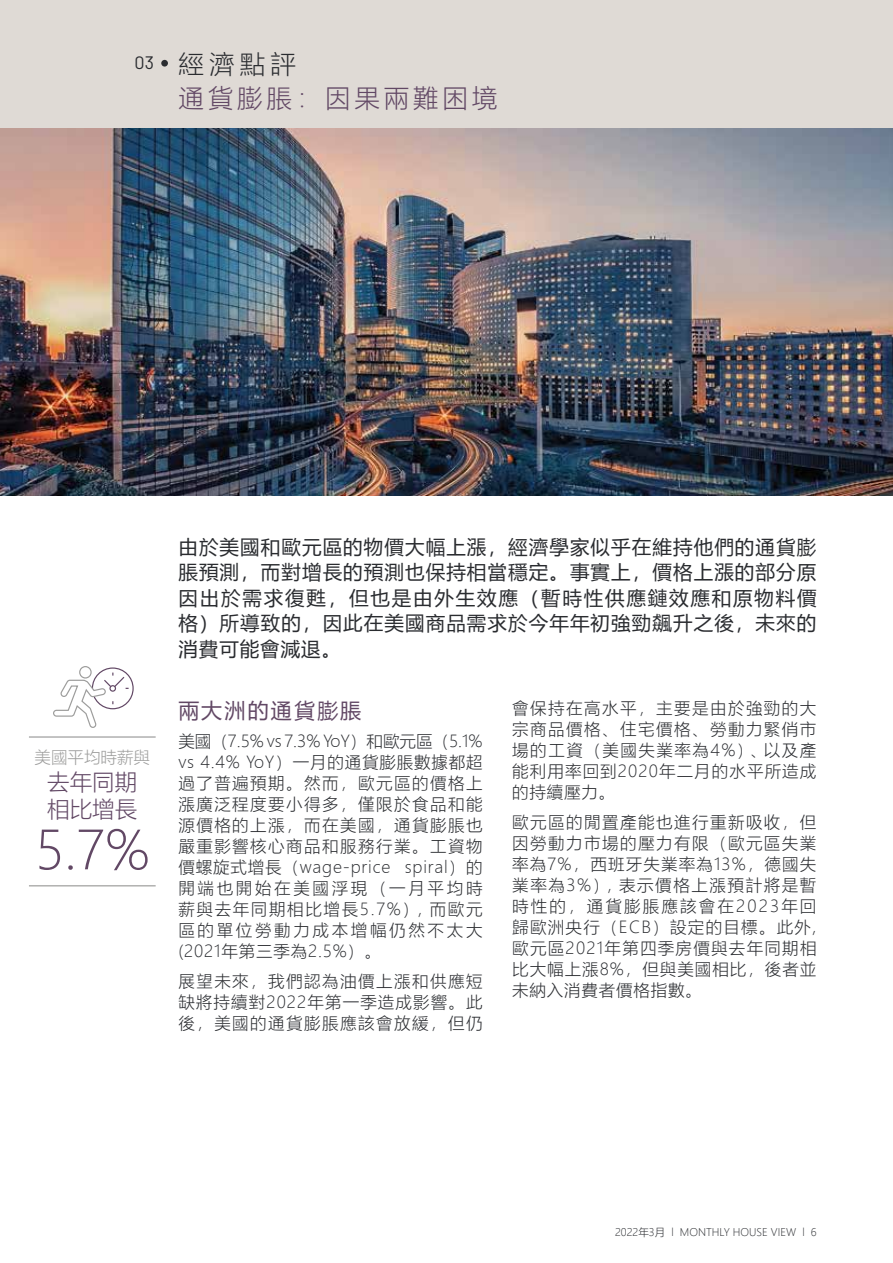
<style>
.page{position:relative;width:893px;height:1263px;background:#fff}
.page>*{position:absolute;margin:0;border:0;box-sizing:border-box;transform-origin:0 0}
.t1{font:300 52.5px "Microsoft Ya Hei";color:#624865}
.t2{font:300 25.5px/34.2px "Microsoft Ya Hei";letter-spacing:.15em;color:#624865}
.t3{font:300 22.5px/27px "Microsoft Ya Hei";color:#624865}
.t4{font:21px "Microsoft Ya Hei";letter-spacing:.1em;color:#624865}
.t5{font:19.5px/25.5px "Microsoft Ya Hei";letter-spacing:.055em;color:#2a2c30;text-align:justify}
.t6{font:300 16.5px/21px "Microsoft Ya Hei";letter-spacing:.075em;color:#2a2c30;text-align:justify}
.t7{font:300 16.5px "Microsoft Ya Hei";color:#9d9d9c}
.t8{font:300 10.5px "Microsoft Ya Hei";color:#2a2c30}
.s1{font-family:"Barlow";font-weight:400;font-size:18px;color:#2a2c30}
.s2{color:#2a2c30}
</style>
<div class="page">
<img style="left:0;top:128px;width:893px;height:367px">
<hr style="left:29px;top:736px;width:127px;height:2px;background:#9d9d9c">
<hr style="left:29px;top:885px;width:127px;height:1px;background:#9d9d9c">
<svg style="left:92px;top:668px;width:41px;height:41px"></svg>
<div style="left:92px;top:667px;width:42px;height:42px;border:1px solid #624865;border-radius:50%"></div>
<div style="left:79px;top:666px;width:13px;height:12px;border:1px solid #9d9d9c;border-radius:50%"></div>
<svg style="left:53px;top:672px;width:76px;height:56px"></svg>
<div style="left:0;top:0;width:893px;height:128px;background:#dfdad5"></div>
<div style="left:161px;top:60px;width:7px;height:7px;background:#2a2c30;border-radius:50%"></div>
<h2 class="t2" style="left:179px;top:46px;width:320px;text-indent:-44px"><span class="s1">03</span> <span class="s2">經濟點評<br></span>通貨膨脹：因果兩難困境</h2>
<p class="t7" style="left:35px;top:746px;width:117px">美國平均時薪與</p>
<h3 class="t3" style="left:47px;top:768px;width:91px">去年同期相比增長</h3>
<h1 class="t1" style="left:35px;top:815px;width:116px">5.7%</h1>
<p class="t5" style="left:178px;top:533px;width:640px">由於美國和歐元區的物價大幅上漲，經濟學家似乎在維持他們的通貨膨脹預測，而對增長的預測也保持相當穩定。事實上，價格上漲的部分原因出於需求復甦，但也是由外生效應（暫時性供應鏈效應和原物料價格）所導致的，因此在美國商品需求於今年年初強勁飆升之後，未來的消費可能會減退。</p>
<p class="t4" style="left:178px;top:696px;width:184px">兩大洲的通貨膨脹</p>
<p class="t6" style="left:178px;top:730px;width:306px">美國（7.5% vs 7.3% YoY）和歐元區（5.1% vs 4.4% YoY）一月的通貨膨脹數據都超過了普遍預期。然而，歐元區的價格上漲廣泛程度要小得多，僅限於食品和能源價格的上漲，而在美國，通貨膨脹也嚴重影響核心商品和服務行業。工資物價螺旋式增長（wage-price spiral）的開端也開始在美國浮現（一月平均時薪與去年同期相比增長5.7%），而歐元區的單位勞動力成本增幅仍然不太大(2021年第三季為2.5%）。</p>
<p class="t6" style="left:178px;top:970px;width:306px">展望未來，我們認為油價上漲和供應短缺將持續對2022年第一季造成影響。此後，美國的通貨膨脹應該會放緩，但仍</p>
<p class="t6" style="left:512px;top:697px;width:306px">會保持在高水平，主要是由於強勁的大宗商品價格、住宅價格、勞動力緊俏市場的工資（美國失業率為4%）、以及產能利用率回到2020年二月的水平所造成的持續壓力。</p>
<p class="t6" style="left:512px;top:811px;width:306px">歐元區的閒置產能也進行重新吸收，但因勞動力市場的壓力有限（歐元區失業率為7%，西班牙失業率為13%，德國失業率為3%），表示價格上漲預計將是暫時性的，通貨膨脹應該會在2023年回歸歐洲央行（ECB）設定的目標。此外,歐元區2021年第四季房價與去年同期相比大幅上漲8%，但與美國相比，後者並未納入消費者價格指數。</p>
<p class="t8" style="left:615px;top:1225px;width:203px">2022年3月 l MONTHLY HOUSE VIEW l 6</p>
</div>
